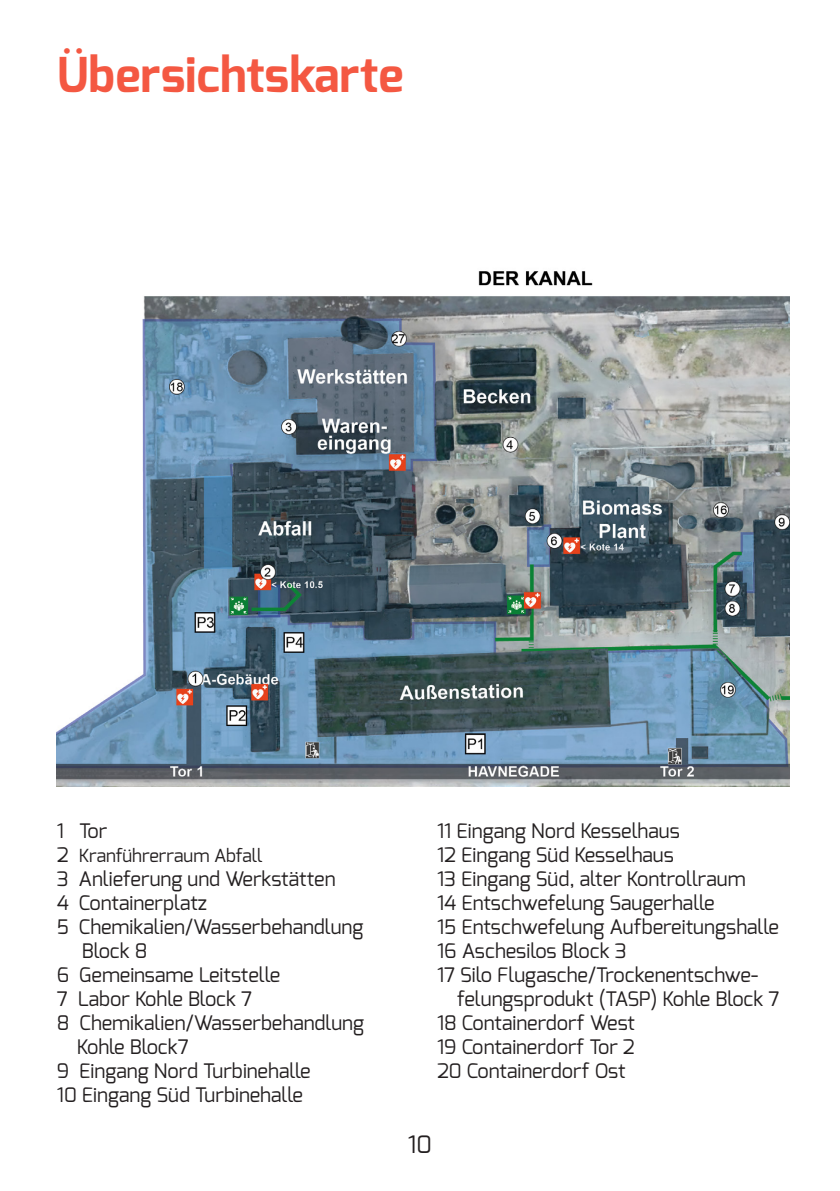
<style>
.page{position:relative;width:840px;height:1191px;background:#fff}
.page>*{position:absolute;margin:0;border:0;box-sizing:border-box;transform-origin:0 0}
.t1{font:700 48px "Exo";color:#f45842}
.t2{font:24px "Exo";color:#231f20}
.t3{font:20px "Exo";color:#231f20}
.t4{font:18px "Exo";color:#231f20}
.s1{font-size:20px}
</style>
<div class="page">
<img style="left:57px;top:271px;width:732px;height:515px">
<p class="t1" style="left:57px;top:44px;width:348px">Übersichtskarte</p>
<p class="t3" style="left:57px;top:818px;width:52px">1 Tor</p>
<p class="t4" style="left:57px;top:844px;width:207px"><span class="s1">2</span> Kranführerraum Abfall</p>
<p class="t3" style="left:57px;top:866px;width:280px">3 Anlieferung und Werkstätten</p>
<p class="t3" style="left:57px;top:890px;width:152px">4 Containerplatz</p>
<p class="t3" style="left:57px;top:914px;width:308px">5 Chemikalien/Wasserbehandlung</p>
<p class="t3" style="left:82px;top:938px;width:67px">Block 8</p>
<p class="t3" style="left:57px;top:962px;width:225px">6 Gemeinsame Leitstelle</p>
<p class="t3" style="left:57px;top:986px;width:197px">7 Labor Kohle Block 7</p>
<p class="t3" style="left:57px;top:1010px;width:309px">8 Chemikalien/Wasserbehandlung</p>
<p class="t3" style="left:77px;top:1034px;width:113px">Kohle Block7</p>
<p class="t3" style="left:57px;top:1058px;width:255px">9 Eingang Nord Turbinehalle</p>
<p class="t3" style="left:57px;top:1082px;width:247px">10 Eingang Süd Turbinehalle</p>
<p class="t3" style="left:437px;top:818px;width:244px">11 Eingang Nord Kesselhaus</p>
<p class="t3" style="left:437px;top:842px;width:238px">12 Eingang Süd Kesselhaus</p>
<p class="t3" style="left:437px;top:866px;width:310px">13 Eingang Süd, alter Kontrollraum</p>
<p class="t3" style="left:437px;top:890px;width:279px">14 Entschwefelung Saugerhalle</p>
<p class="t3" style="left:437px;top:914px;width:343px">15 Entschwefelung Aufbereitungshalle</p>
<p class="t3" style="left:437px;top:938px;width:191px">16 Aschesilos Block 3</p>
<p class="t3" style="left:437px;top:962px;width:322px">17 Silo Flugasche/Trockenentschwe-</p>
<p class="t3" style="left:457px;top:986px;width:324px">felungsprodukt (TASP) Kohle Block 7</p>
<p class="t3" style="left:437px;top:1010px;width:199px">18 Containerdorf West</p>
<p class="t3" style="left:437px;top:1034px;width:199px">19 Containerdorf Tor 2</p>
<p class="t3" style="left:437px;top:1058px;width:190px">20 Containerdorf Ost</p>
<p class="t2" style="left:407px;top:1129px;width:26px">10</p>
</div>
